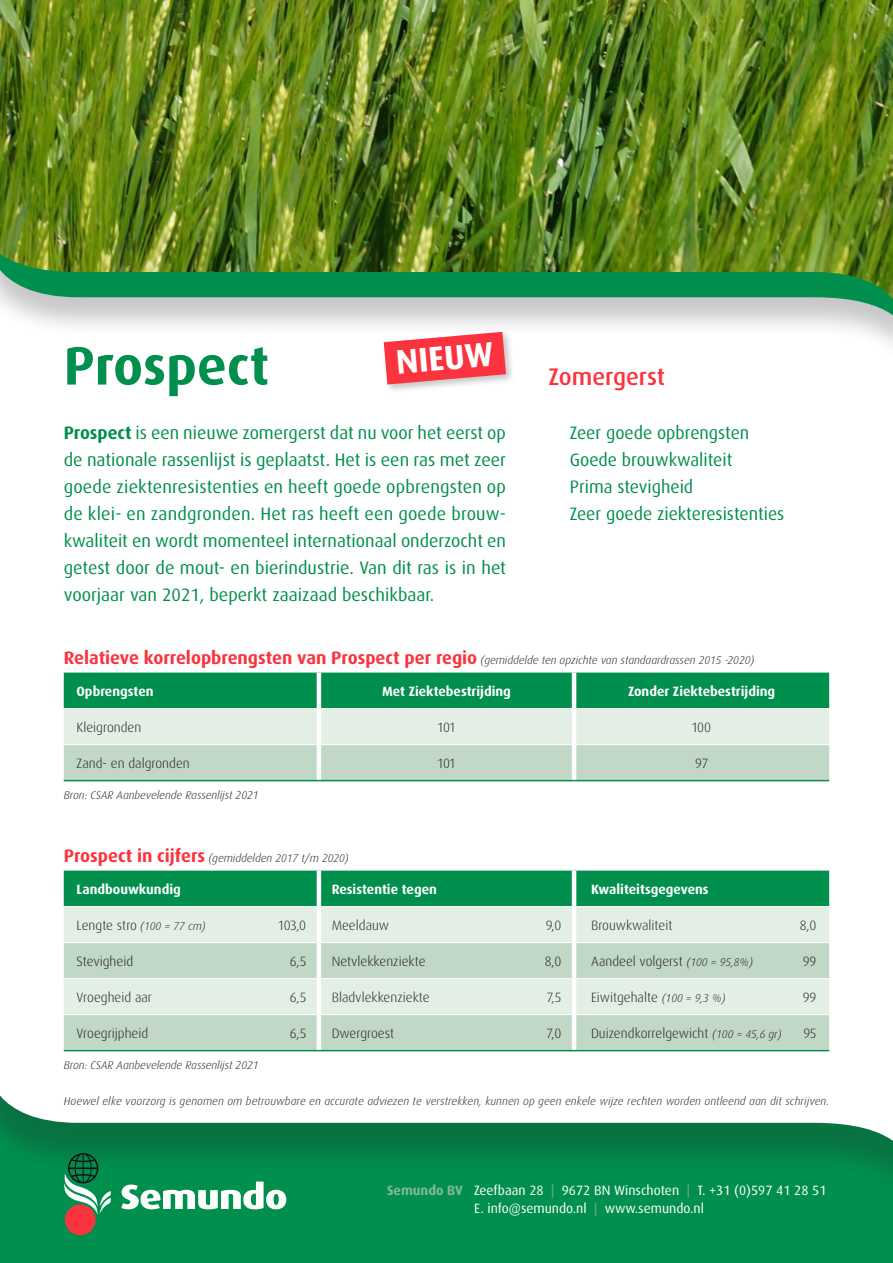
<style>
.page{position:relative;width:893px;height:1263px;background:#fff}
.page>*{position:absolute;margin:0;border:0;box-sizing:border-box;transform-origin:0 0}
.t1{font:700 54px "Dax Pro";color:#008f4d}
.t2{font:700 34.35px "Dax Pro";color:#fff}
.t3{font:500 24px "Dax Pro";color:#fb333e}
.t4{font:18px/27px "Dax Pro";color:#008f4d;text-align:justify}
.t5{font:300 13.5px "Dax Pro";color:#231f20}
.t6{font:700 13.5px "Dax Pro";color:#fff}
.t7{font:13.5px/18px "Dax Pro";color:#fff}
.t8{font:italic 300 11.25px "Dax Pro";color:#231f20}
.s1{font-weight:700}
.s2{font-weight:700;font-style:normal;font-size:18px;color:#fb333e}
.s3{font-style:italic;font-size:11.25px}
.s4{font-weight:700;color:#84b995}
.s5{font-weight:500;color:#5faa7d}
</style>
<div class="page">
<div style="left:0;top:1069px;width:893px;height:194px;background:#008f4d"></div>
<svg style="left:0;top:672px;width:893px;height:484px"></svg>
<div style="left:65px;top:1204px;width:31px;height:31px;background:#f9343f;border-radius:50%"></div>
<svg style="left:64px;top:1153px;width:47px;height:61px"></svg>
<svg style="left:121px;top:1181px;width:165px;height:28px"></svg>
<div style="left:64px;top:870px;width:765px;height:36px;background:#008f4d"></div>
<div style="left:64px;top:907px;width:765px;height:35px;background:#e3eee5"></div>
<svg style="left:64px;top:943px;width:765px;height:107px;background:#cbdfcf"></svg>
<hr style="left:64px;top:906px;width:253px;height:1px;background:#fff">
<hr style="left:321px;top:906px;width:251px;height:1px;background:#fff">
<hr style="left:576px;top:906px;width:253px;height:1px;background:#fff">
<hr style="left:64px;top:942px;width:253px;height:1px;background:#fff">
<hr style="left:321px;top:942px;width:251px;height:1px;background:#fff">
<hr style="left:576px;top:942px;width:253px;height:1px;background:#fff">
<hr style="left:64px;top:978px;width:253px;height:1px;background:#fff">
<hr style="left:321px;top:978px;width:251px;height:1px;background:#fff">
<hr style="left:576px;top:978px;width:253px;height:1px;background:#fff">
<hr style="left:64px;top:1014px;width:253px;height:1px;background:#fff">
<hr style="left:321px;top:1014px;width:251px;height:1px;background:#fff">
<hr style="left:576px;top:1014px;width:253px;height:1px;background:#fff">
<hr style="left:317px;top:870px;width:4px;height:37px;background:#fff">
<hr style="left:572px;top:870px;width:4px;height:37px;background:#fff">
<hr style="left:317px;top:907px;width:4px;height:36px;background:#fff">
<hr style="left:572px;top:907px;width:4px;height:36px;background:#fff">
<hr style="left:317px;top:943px;width:4px;height:36px;background:#fff">
<hr style="left:572px;top:943px;width:4px;height:36px;background:#fff">
<hr style="left:317px;top:979px;width:4px;height:36px;background:#fff">
<hr style="left:572px;top:979px;width:4px;height:36px;background:#fff">
<hr style="left:317px;top:1015px;width:4px;height:35px;background:#fff">
<hr style="left:572px;top:1015px;width:4px;height:35px;background:#fff">
<svg style="left:64px;top:1051px;width:765px;height:9px"></svg>
<hr style="left:64px;top:1050px;width:255px;height:1px;background:#008f4d">
<hr style="left:319px;top:1050px;width:255px;height:1px;background:#008f4d">
<hr style="left:574px;top:1050px;width:255px;height:1px;background:#008f4d">
<svg style="left:64px;top:672px;width:765px;height:118px;background:#96ccb0"></svg>
<hr style="left:64px;top:780px;width:255px;height:1px;background:#008f4d">
<hr style="left:319px;top:780px;width:255px;height:1px;background:#008f4d">
<hr style="left:574px;top:780px;width:255px;height:1px;background:#008f4d">
<div style="left:382px;top:330px;width:134px;height:64px;background:#231f20;opacity:.25"></div>
<svg style="left:384px;top:367px;width:122px;height:18px;background:#f26b72"></svg>
<div style="left:0;top:0;width:893px;height:367px;background:#231f20;opacity:.25"></div>
<img style="left:0;top:0;width:893px;height:239px">
<svg style="left:0;top:239px;width:893px;height:92px;background:#75a670"></svg>
<p class="t1" style="left:64px;top:331px;width:207px">Prospect</p>
<p class="t2" style="left:394px;top:340px;width:99px;rotate:-5deg">NIEUW</p>
<p class="t3" style="left:549px;top:361px;width:118px">Zomergerst</p>
<p class="t4" style="left:64px;top:418px;width:444px"><span class="s1">Prospect</span> is een nieuwe zomergerst dat nu voor het eerst op de nationale rassenlijst is geplaatst. Het is een ras met zeer goede ziektenresistenties en heeft goede opbrengsten op de klei- en zandgronden. Het ras heeft een goede brouw&shy;kwaliteit en wordt momenteel internationaal onderzocht en getest door de mout- en bierindustrie. Van dit ras is in het voorjaar van 2021, beperkt zaaizaad beschikbaar.</p>
<p class="t4" style="left:570px;top:418px;width:181px">Zeer goede opbrengsten</p>
<p class="t4" style="left:570px;top:445px;width:164px">Goede brouwkwaliteit</p>
<p class="t4" style="left:570px;top:472px;width:125px">Prima stevigheid</p>
<p class="t4" style="left:570px;top:499px;width:216px">Zeer goede ziekteresistenties</p>
<p class="t8" style="left:64px;top:653px;width:692px"><span class="s2">Relatieve korrelopbrengsten van Prospect per regio</span> (gemiddelde ten opzichte van standaardrassen 2015 -2020)</p>
<p class="t6" style="left:77px;top:682px;width:79px">Opbrengsten</p>
<p class="t6" style="left:382px;top:682px;width:130px">Met Ziektebestrijding</p>
<p class="t6" style="left:628px;top:682px;width:149px">Zonder Ziektebestrijding</p>
<p class="t5" style="left:77px;top:718px;width:66px">Kleigronden</p>
<p class="t5" style="left:438px;top:718px;width:19px">101</p>
<p class="t5" style="left:692px;top:718px;width:21px">100</p>
<p class="t5" style="left:77px;top:754px;width:115px">Zand- en dalgronden</p>
<p class="t5" style="left:438px;top:754px;width:19px">101</p>
<p class="t5" style="left:695px;top:754px;width:14px">97</p>
<p class="t8" style="left:64px;top:788px;width:196px">Bron: CSAR Aanbevelende Rassenlijst 2021</p>
<p class="t8" style="left:64px;top:851px;width:287px"><span class="s2">Prospect in cijfers</span> (gemiddelden 2017 t/m 2020)</p>
<p class="t6" style="left:77px;top:880px;width:106px">Landbouwkundig</p>
<p class="t6" style="left:332px;top:880px;width:107px">Resistentie tegen</p>
<p class="t6" style="left:591px;top:880px;width:119px">Kwaliteitsgegevens</p>
<p class="t5" style="left:77px;top:916px;width:131px">Lengte stro <span class="s3">(100 = 77 cm)</span></p>
<p class="t5" style="left:279px;top:916px;width:29px">103,0</p>
<p class="t5" style="left:332px;top:916px;width:59px">Meeldauw</p>
<p class="t5" style="left:546px;top:916px;width:17px">9,0</p>
<p class="t5" style="left:591px;top:916px;width:83px">Brouwkwaliteit</p>
<p class="t5" style="left:800px;top:916px;width:18px">8,0</p>
<p class="t5" style="left:77px;top:952px;width:58px">Stevigheid</p>
<p class="t5" style="left:290px;top:952px;width:18px">6,5</p>
<p class="t5" style="left:332px;top:952px;width:95px">Netvlekkenziekte</p>
<p class="t5" style="left:545px;top:952px;width:18px">8,0</p>
<p class="t5" style="left:591px;top:952px;width:163px">Aandeel volgerst <span class="s3">(100 = 95,8%)</span></p>
<p class="t5" style="left:803px;top:952px;width:15px">99</p>
<p class="t5" style="left:77px;top:988px;width:77px">Vroegheid aar</p>
<p class="t5" style="left:290px;top:988px;width:18px">6,5</p>
<p class="t5" style="left:332px;top:988px;width:99px">Bladvlekkenziekte</p>
<p class="t5" style="left:547px;top:988px;width:16px">7,5</p>
<p class="t5" style="left:591px;top:988px;width:136px">Eiwitgehalte <span class="s3">(100 = 9,3 %)</span></p>
<p class="t5" style="left:803px;top:988px;width:15px">99</p>
<p class="t5" style="left:77px;top:1024px;width:73px">Vroegrijpheid</p>
<p class="t5" style="left:290px;top:1024px;width:18px">6,5</p>
<p class="t5" style="left:332px;top:1024px;width:64px">Dwergroest</p>
<p class="t5" style="left:547px;top:1024px;width:16px">7,0</p>
<p class="t5" style="left:591px;top:1024px;width:192px">Duizendkorrelgewicht <span class="s3">(100 = 45,6 gr)</span></p>
<p class="t5" style="left:803px;top:1024px;width:14px">95</p>
<p class="t8" style="left:64px;top:1058px;width:196px">Bron: CSAR Aanbevelende Rassenlijst 2021</p>
<p class="t8" style="left:64px;top:1094px;width:767px">Hoewel elke voorzorg is genomen om betrouwbare en accurate adviezen te verstrekken, kunnen op geen enkele wijze rechten worden ontleend aan dit schrijven.</p>
<p class="t7" style="left:474px;top:1180px;width:354px;text-indent:-87px"><span class="s4">Semundo BV</span> Zeefbaan 28 <span class="s5">|</span> 9672 BN Winschoten <span class="s5">|</span> T. +31 (0)597 41 28 51<br>E. info@semundo.nl <span class="s5">|</span> www.semundo.nl</p>
</div>
